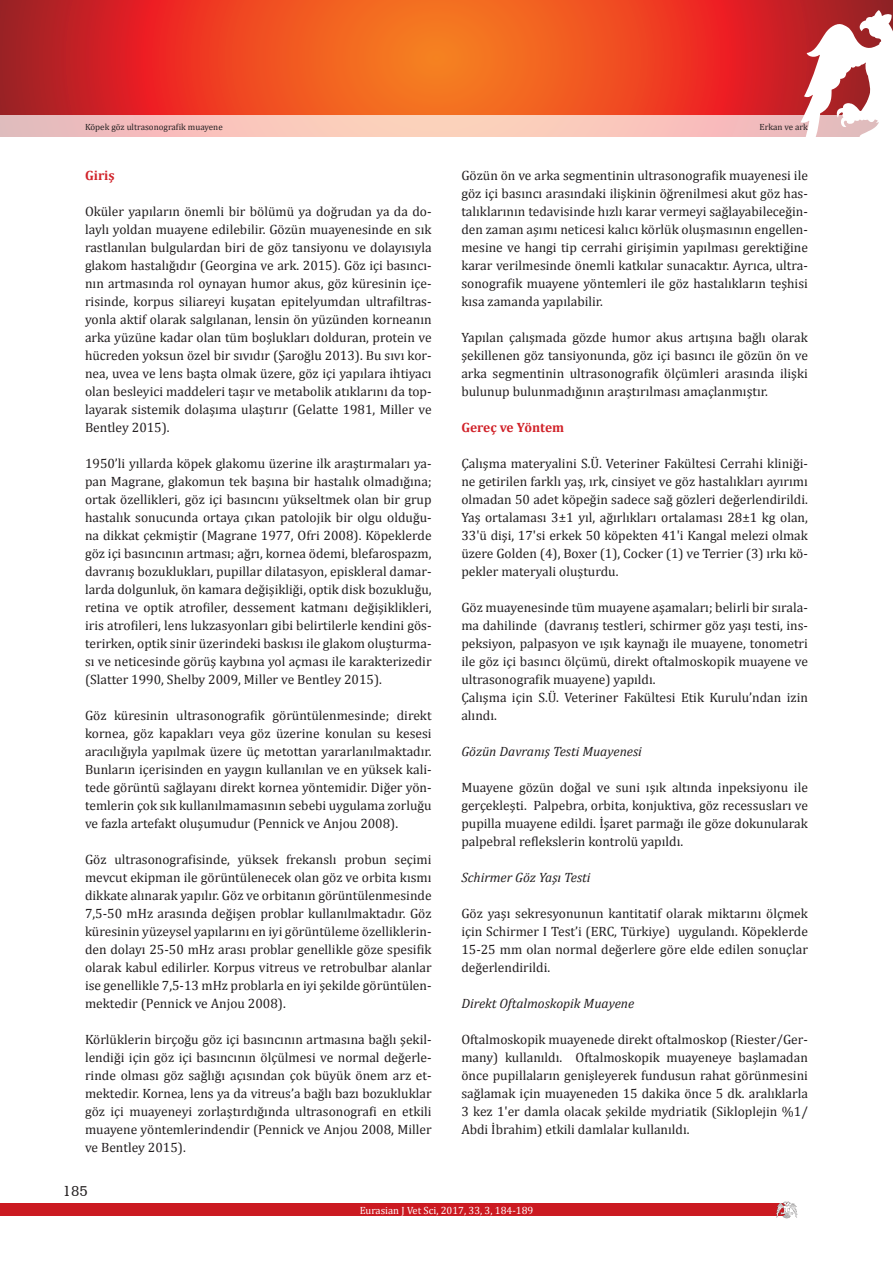
<style>
.page{position:relative;width:893px;height:1263px;background:#fff}
.page>*{position:absolute;margin:0;border:0;box-sizing:border-box;transform-origin:0 0}
.t1{font:15px "Humanist Slabserif 712 BT";color:#231f20}
.t2{font:13.5px/18px "Cambria";color:#231f20;text-align:justify}
.t3{font:italic 13.5px "Cambria";color:#231f20}
.t4{font:700 13.5px "Cambria";color:#d1232a}
.t5{font:10.5px "Cambria";color:#fff}
.t6{font:9px "Cambria";color:#231f20}
</style>
<div class="page">
<svg style="left:0;top:0;width:893px;height:115px"></svg>
<div style="left:0;top:1203px;width:787px;height:13px;background:#cb1a21"></div>
<svg style="left:776px;top:1201px;width:21px;height:17px"></svg>
<svg style="left:800px;top:10px;width:93px;height:127px"></svg>
<svg style="left:0;top:115px;width:893px;height:21px"></svg>
<p class="t6" style="left:85px;top:121px;width:139px">Köpek göz ultrasonografik muayene</p>
<p class="t6" style="left:759px;top:121px;width:50px">Erkan ve ark</p>
<p class="t4" style="left:85px;top:166px;width:31px">Giriş</p>
<p class="t2" style="left:85px;top:202px;width:348px">Oküler yapıların önemli bir bölümü ya doğrudan ya da do&shy;laylı yoldan muayene edilebilir. Gözün muayenesinde en sık rastlanılan bulgulardan biri de göz tansiyonu ve dolayısıyla glakom hastalığıdır (Georgina ve ark. 2015). Göz içi basıncı&shy;nın artmasında rol oynayan humor akus, göz küresinin içe&shy;risinde, korpus siliareyi kuşatan epitelyumdan ultrafiltras&shy;yonla aktif olarak salgılanan, lensin ön yüzünden korneanın arka yüzüne kadar olan tüm boşlukları dolduran, protein ve hücreden yoksun özel bir sıvıdır (Şaroğlu 2013). Bu sıvı kor&shy;nea, uvea ve lens başta olmak üzere, göz içi yapılara ihtiyacı olan besleyici maddeleri taşır ve metabolik atıklarını da top&shy;layarak sistemik dolaşıma ulaştırır (Gelatte 1981, Miller ve Bentley 2015).</p>
<p class="t2" style="left:85px;top:454px;width:348px">1950’li yıllarda köpek glakomu üzerine ilk araştırmaları ya&shy;pan Magrane, glakomun tek başına bir hastalık olmadığına; ortak özellikleri, göz içi basıncını yükseltmek olan bir grup hastalık sonucunda ortaya çıkan patolojik bir olgu olduğu&shy;na dikkat çekmiştir (Magrane 1977, Ofri 2008). Köpeklerde göz içi basıncının artması; ağrı, kornea ödemi, blefarospazm, davranış bozuklukları, pupillar dilatasyon, episkleral damar&shy;larda dolgunluk, ön kamara değişikliği, optik disk bozukluğu, retina ve optik atrofiler, dessement katmanı değişiklikleri, iris atrofileri, lens lukzasyonları gibi belirtilerle kendini gös&shy;terirken, optik sinir üzerindeki baskısı ile glakom oluşturma&shy;sı ve neticesinde görüş kaybına yol açması ile karakterizedir (Slatter 1990, Shelby 2009, Miller ve Bentley 2015).</p>
<p class="t2" style="left:85px;top:706px;width:348px">Göz küresinin ultrasonografik görüntülenmesinde; direkt kornea, göz kapakları veya göz üzerine konulan su kesesi aracılığıyla yapılmak üzere üç metottan yararlanılmaktadır.<br>Bunların içerisinden en yaygın kullanılan ve en yüksek kali&shy;tede görüntü sağlayanı direkt kornea yöntemidir. Diğer yön&shy;temlerin çok sık kullanılmamasının sebebi uygulama zorluğu ve fazla artefakt oluşumudur (Pennick ve Anjou 2008).</p>
<p class="t2" style="left:85px;top:850px;width:348px">Göz ultrasonografisinde, yüksek frekanslı probun seçimi mevcut ekipman ile görüntülenecek olan göz ve orbita kısmı dikkate alınarak yapılır. Göz ve orbitanın görüntülenmesinde 7,5-50 mHz arasında değişen problar kullanılmaktadır. Göz küresinin yüzeysel yapılarını en iyi görüntüleme özelliklerin&shy;den dolayı 25-50 mHz arası problar genellikle göze spesifik olarak kabul edilirler. Korpus vitreus ve retrobulbar alanlar ise genellikle 7,5-13 mHz problarla en iyi şekilde görüntülen&shy;mektedir (Pennick ve Anjou 2008).</p>
<p class="t2" style="left:85px;top:1030px;width:348px">Körlüklerin birçoğu göz içi basıncının artmasına bağlı şekil&shy;lendiği için göz içi basıncının ölçülmesi ve normal değerle&shy;rinde olması göz sağlığı açısından çok büyük önem arz et&shy;mektedir. Kornea, lens ya da vitreus’a bağlı bazı bozukluklar göz içi muayeneyi zorlaştırdığında ultrasonografi en etkili muayene yöntemlerindendir (Pennick ve Anjou 2008, Miller ve Bentley 2015).</p>
<p class="t1" style="left:63px;top:1181px;width:27px">185</p>
<p class="t2" style="left:461px;top:166px;width:348px">Gözün ön ve arka segmentinin ultrasonografik muayenesi ile göz içi basıncı arasındaki ilişkinin öğrenilmesi akut göz has&shy;talıklarının tedavisinde hızlı karar vermeyi sağlayabileceğin&shy;den zaman aşımı neticesi kalıcı körlük oluşmasının engellen&shy;mesine ve hangi tip cerrahi girişimin yapılması gerektiğine karar verilmesinde önemli katkılar sunacaktır. Ayrıca, ultra&shy;sonografik muayene yöntemleri ile göz hastalıkların teşhisi kısa zamanda yapılabilir.</p>
<p class="t2" style="left:461px;top:328px;width:348px">Yapılan çalışmada gözde humor akus artışına bağlı olarak şekillenen göz tansiyonunda, göz içi basıncı ile gözün ön ve arka segmentinin ultrasonografik ölçümleri arasında ilişki bulunup bulunmadığının araştırılması amaçlanmıştır.</p>
<p class="t4" style="left:461px;top:418px;width:104px">Gereç ve Yöntem</p>
<p class="t2" style="left:461px;top:454px;width:348px">Çalışma materyalini S.Ü. Veteriner Fakültesi Cerrahi kliniği&shy;ne getirilen farklı yaş, ırk, cinsiyet ve göz hastalıkları ayırımı olmadan 50 adet köpeğin sadece sağ gözleri değerlendirildi.<br>Yaş ortalaması 3±1 yıl, ağırlıkları ortalaması 28±1 kg olan, 33'ü dişi, 17'si erkek 50 köpekten 41'i Kangal melezi olmak üzere Golden (4), Boxer (1), Cocker (1) ve Terrier (3) ırkı kö&shy;pekler materyali oluşturdu.</p>
<p class="t2" style="left:461px;top:598px;width:348px;text-align:left">Göz muayenesinde tüm muayene aşamaları; belirli bir sırala&shy;ma dahilinde (davranış testleri, schirmer göz yaşı testi, ins&shy;peksiyon, palpasyon ve ışık kaynağı ile muayene, tonometri ile göz içi basıncı ölçümü, direkt oftalmoskopik muayene ve ultrasonografik muayene) yapıldı.<br>Çalışma için S.Ü. Veteriner Fakültesi Etik Kurulu’ndan izin alındı.</p>
<p class="t3" style="left:461px;top:742px;width:182px">Gözün Davranış Testi Muayenesi</p>
<p class="t2" style="left:461px;top:778px;width:348px">Muayene gözün doğal ve suni ışık altında inpeksiyonu ile gerçekleşti. Palpebra, orbita, konjuktiva, göz recessusları ve pupilla muayene edildi. İşaret parmağı ile göze dokunularak palpebral reflekslerin kontrolü yapıldı.</p>
<p class="t3" style="left:461px;top:868px;width:131px">Schirmer Göz Yaşı Testi</p>
<p class="t2" style="left:461px;top:904px;width:348px">Göz yaşı sekresyonunun kantitatif olarak miktarını ölçmek için Schirmer I Test’i (ERC, Türkiye) uygulandı. Köpeklerde 15-25 mm olan normal değerlere göre elde edilen sonuçlar değerlendirildi.</p>
<p class="t3" style="left:461px;top:994px;width:174px">Direkt Oftalmoskopik Muayene</p>
<p class="t2" style="left:461px;top:1030px;width:348px">Oftalmoskopik muayenede direkt oftalmoskop (Riester/Ger&shy;many) kullanıldı. Oftalmoskopik muayeneye başlamadan önce pupillaların genişleyerek fundusun rahat görünmesini sağlamak için muayeneden 15 dakika önce 5 dk. aralıklarla 3 kez 1'er damla olacak şekilde mydriatik (Sikloplejin %1/ Abdi İbrahim) etkili damlalar kullanıldı.</p>
<p class="t5" style="left:360px;top:1204px;width:175px">Eurasian J Vet Sci, 2017, 33, 3, 184-189</p>
</div>
